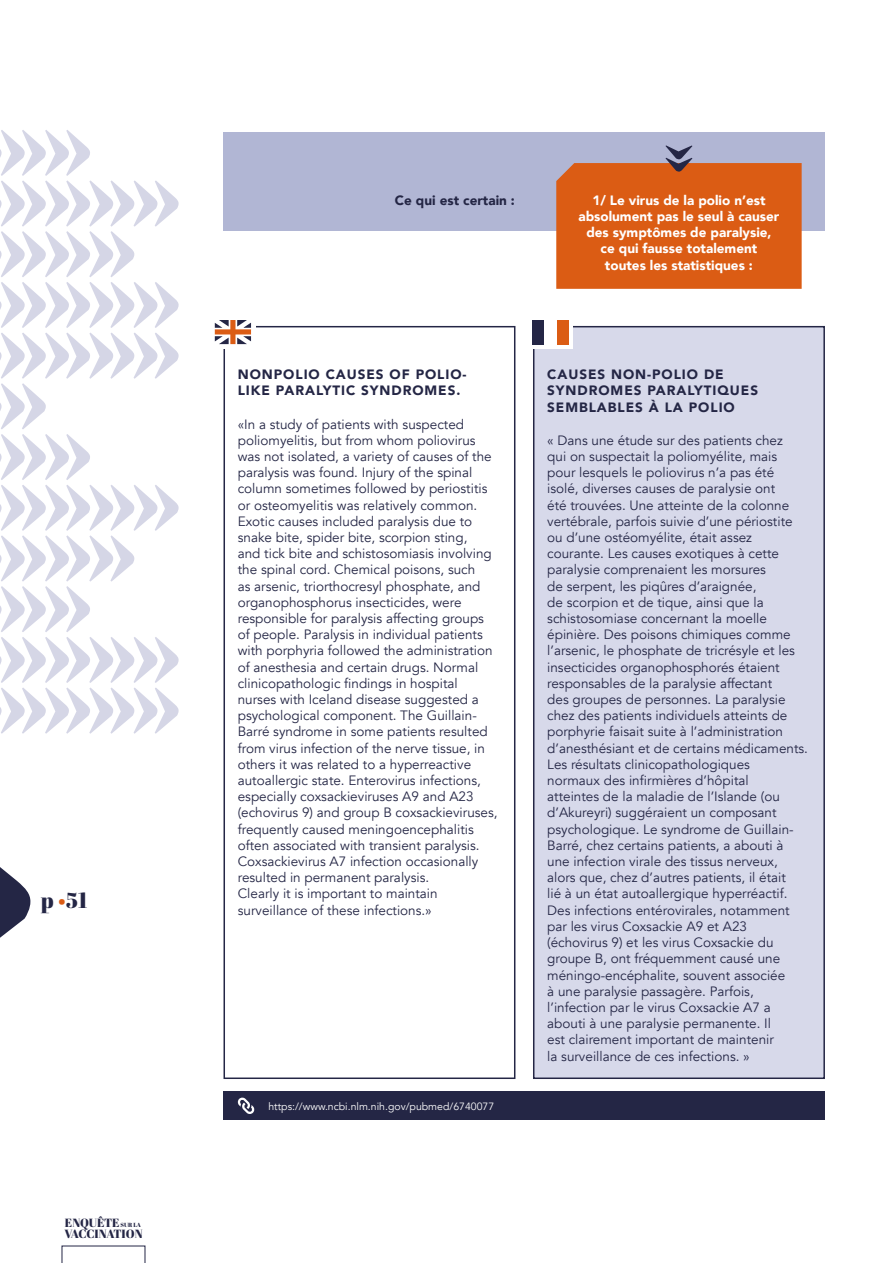
<style>
.page{position:relative;width:893px;height:1263px;background:#fff}
.page>*{position:absolute;margin:0;border:0;box-sizing:border-box;transform-origin:0 0}
.t1{font:21.9px "Abril Fatface";color:#242645}
.TEXTE_COURANT{font:13.5px/16.2px "Avenir";color:#242645}
.t2{font:900 13.5px/16.2px "Avenir";color:#fff;text-align:center}
.TITRE_02{font:900 13.5px/16.2px "Avenir";letter-spacing:.07em;color:#242645}
.TEXTE_COURANT-2{font:900 13.5px "Avenir";color:#242645}
.t3{font:11.85px "Abril Fatface";letter-spacing:-.005em;color:#242645}
.HYPERLIENS{font:10.5px "Avenir";color:#fff}
.s1{color:#db5c14}
.s2{font-size:6px}
</style>
<div class="page">
<svg style="left:0;top:867px;width:30px;height:71px"></svg>
<svg style="left:61px;top:1245px;width:85px;height:18px"></svg>
<div style="left:223px;top:132px;width:602px;height:99px;background:#b1b6d4"></div>
<svg style="left:556px;top:145px;width:246px;height:144px;background:#d4672d"></svg>
<div style="left:223px;top:326px;width:292px;height:753px;border:2px solid #242645"></div>
<div style="left:209px;top:315px;width:47px;height:34px;background:#fff"></div>
<svg style="left:215px;top:320px;width:36px;height:24px"></svg>
<div style="left:534px;top:327px;width:290px;height:751px;background:#d7d9ea"></div>
<div style="left:533px;top:326px;width:292px;height:753px;border:2px solid #242645"></div>
<div style="left:526px;top:315px;width:47px;height:34px;background:#fff"></div>
<div style="left:532px;top:320px;width:11px;height:24px;background:#242645"></div>
<div style="left:557px;top:320px;width:11px;height:24px;background:#db5c14"></div>
<div style="left:223px;top:1092px;width:602px;height:28px;background:#242645"></div>
<svg style="left:237px;top:1097px;width:18px;height:17px"></svg>
<svg style="left:0;top:130px;width:179px;height:604px"></svg>
<h1 class="t1" style="left:41px;top:884px;width:48px">p <span class="s1">•</span>51</h1>
<p class="t3" style="left:65px;top:1214px;width:78px">ENQUÊTE <span class="s2">SUR LA</span></p>
<p class="t3" style="left:65px;top:1226px;width:80px">VACCINATION</p>
<p class="TEXTE_COURANT-2" style="left:395px;top:189px;width:121px">Ce qui est certain :</p>
<p class="t2" style="left:578px;top:192px;width:202px">1/ Le virus de la polio n’est absolument pas le seul à causer des symptômes de paralysie, ce qui fausse totalement toutes les statistiques :</p>
<p class="TITRE_02" style="left:238px;top:366px;width:230px">NONPOLIO CAUSES OF POLIO-<br>LIKE PARALYTIC SYNDROMES.</p>
<p class="TEXTE_COURANT" style="left:238px;top:416px;width:261px">«In a study of patients with suspected poliomyelitis, but from whom poliovirus was not isolated, a variety of causes of the paralysis was found. Injury of the spinal column sometimes followed by periostitis or osteomyelitis was relatively common.<br>Exotic causes included paralysis due to snake bite, spider bite, scorpion sting,<br>and tick bite and schistosomiasis involving the spinal cord. Chemical poisons, such<br>as arsenic, triorthocresyl phosphate, and organophosphorus insecticides, were responsible for paralysis affecting groups of people. Paralysis in individual patients with porphyria followed the administration of anesthesia and certain drugs. Normal clinicopathologic findings in hospital nurses with Iceland disease suggested a psychological component. The Guillain-Barré syndrome in some patients resulted from virus infection of the nerve tissue, in others it was related to a hyperreactive autoallergic state. Enterovirus infections, especially coxsackieviruses A9 and A23 (echovirus 9) and group B coxsackieviruses, frequently caused meningoencephalitis often associated with transient paralysis.<br>Coxsackievirus A7 infection occasionally resulted in permanent paralysis.<br>Clearly it is important to maintain surveillance of these infections.»</p>
<p class="HYPERLIENS" style="left:268px;top:1100px;width:227px">https://www.ncbi.nlm.nih.gov/pubmed/6740077</p>
<p class="TITRE_02" style="left:547px;top:366px;width:212px">CAUSES NON-POLIO DE<br>SYNDROMES PARALYTIQUES<br>SEMBLABLES À LA POLIO</p>
<p class="TEXTE_COURANT" style="left:547px;top:432px;width:262px">« Dans une étude sur des patients chez<br>qui on suspectait la poliomyélite, mais pour lesquels le poliovirus n’a pas été isolé, diverses causes de paralysie ont<br>été trouvées. Une atteinte de la colonne vertébrale, parfois suivie d’une périostite ou d’une ostéomyélite, était assez courante. Les causes exotiques à cette paralysie comprenaient les morsures<br>de serpent, les piqûres d’araignée,<br>de scorpion et de tique, ainsi que la schistosomiase concernant la moelle épinière. Des poisons chimiques comme l’arsenic, le phosphate de tricrésyle et les insecticides organophosphorés étaient responsables de la paralysie affectant<br>des groupes de personnes. La paralysie chez des patients individuels atteints de porphyrie faisait suite à l’administration d’anesthésiant et de certains médicaments.<br>Les résultats clinicopathologiques<br>normaux des infirmières d’hôpital<br>atteintes de la maladie de l’Islande (ou d’Akureyri) suggéraient un composant psychologique. Le syndrome de Guillain-Barré, chez certains patients, a abouti à une infection virale des tissus nerveux, alors que, chez d’autres patients, il était<br>lié à un état autoallergique hyperréactif.<br>Des infections entérovirales, notamment par les virus Coxsackie A9 et A23 (échovirus 9) et les virus Coxsackie du groupe B, ont fréquemment causé une méningo-encéphalite, souvent associée<br>à une paralysie passagère. Parfois, l’infection par le virus Coxsackie A7 a abouti à une paralysie permanente. Il<br>est clairement important de maintenir<br>la surveillance de ces infections. »</p>
</div>
